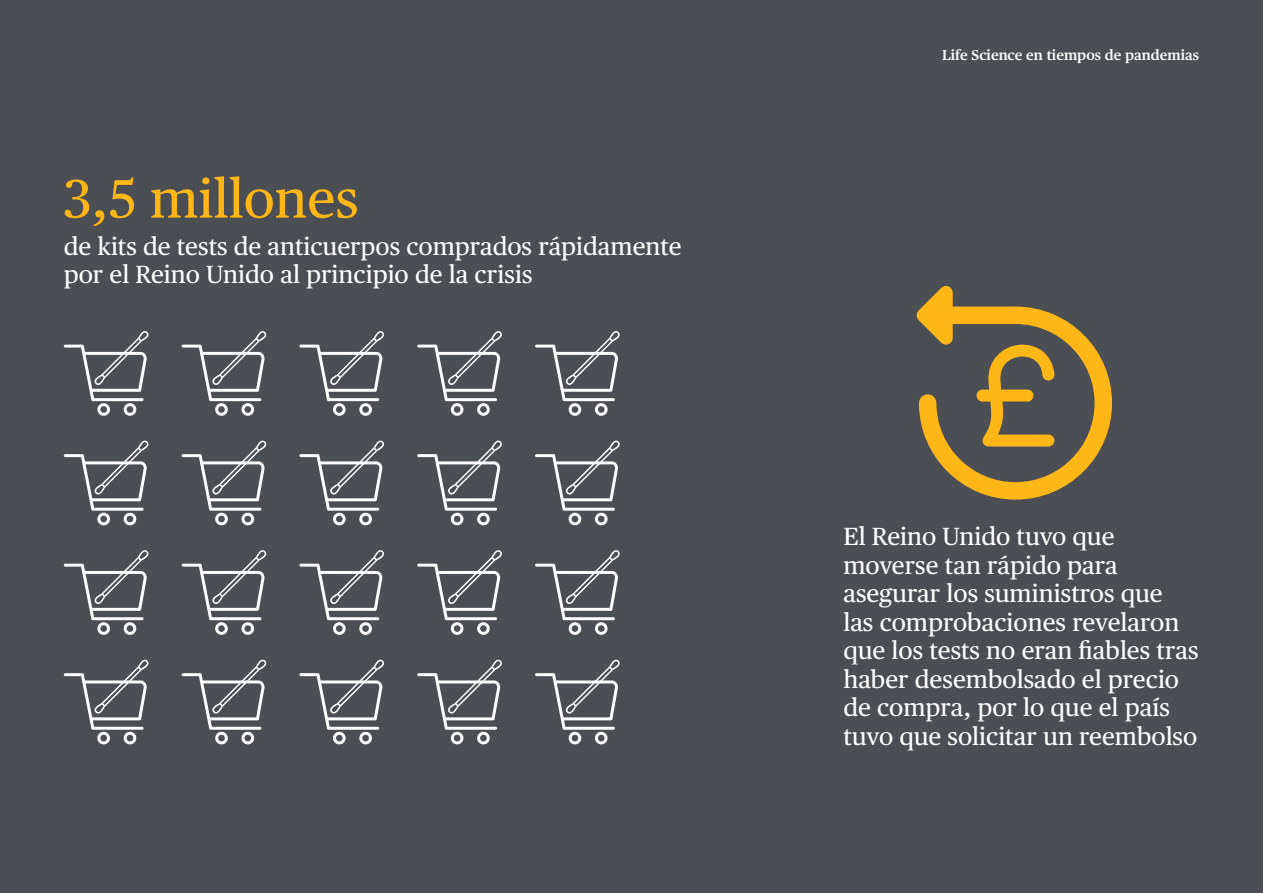
<style>
.page{position:relative;width:1263px;height:893px;background:#4b4e53}
.page>*{position:absolute;margin:0;border:0;box-sizing:border-box;transform-origin:0 0}
.t1{font:54px "Chubb Publico Text";color:#ffb617}
.t2{font:24.75px/28.5px "Chubb Publico Text";color:#fff}
.t3{font:600 14.25px "Chubb Publico Text";color:#fff}
</style>
<div class="page">
<svg style="left:417px;top:331px;width:85px;height:85px"></svg>
<svg style="left:417px;top:440px;width:85px;height:86px"></svg>
<svg style="left:417px;top:550px;width:85px;height:85px"></svg>
<svg style="left:417px;top:659px;width:85px;height:86px"></svg>
<svg style="left:535px;top:331px;width:85px;height:85px"></svg>
<svg style="left:64px;top:331px;width:85px;height:85px"></svg>
<svg style="left:535px;top:440px;width:85px;height:86px"></svg>
<svg style="left:64px;top:440px;width:85px;height:86px"></svg>
<svg style="left:535px;top:550px;width:85px;height:85px"></svg>
<svg style="left:64px;top:550px;width:85px;height:85px"></svg>
<svg style="left:535px;top:659px;width:85px;height:86px"></svg>
<svg style="left:64px;top:659px;width:85px;height:86px"></svg>
<svg style="left:182px;top:331px;width:85px;height:85px"></svg>
<svg style="left:182px;top:440px;width:85px;height:86px"></svg>
<svg style="left:182px;top:550px;width:85px;height:85px"></svg>
<svg style="left:182px;top:659px;width:85px;height:86px"></svg>
<svg style="left:299px;top:331px;width:86px;height:85px"></svg>
<svg style="left:299px;top:440px;width:86px;height:86px"></svg>
<svg style="left:299px;top:550px;width:85px;height:85px"></svg>
<svg style="left:299px;top:659px;width:86px;height:86px"></svg>
<svg style="left:916px;top:286px;width:196px;height:214px"></svg>
<h1 class="t1" style="left:64px;top:158px;width:296px">3,5 millones</h1>
<p class="t2" style="left:64px;top:230px;width:619px">de kits de tests de anticuerpos comprados rápidamente por el Reino Unido al principio de la crisis</p>
<p class="t3" style="left:942px;top:44px;width:259px">Life Science en tiempos de pandemias</p>
<p class="t2" style="left:843px;top:521px;width:357px">El Reino Unido tuvo que moverse tan rápido para asegurar los suministros que las comprobaciones revelaron que los tests no eran fiables tras haber desembolsado el precio de compra, por lo que el país tuvo que solicitar un reembolso</p>
</div>
